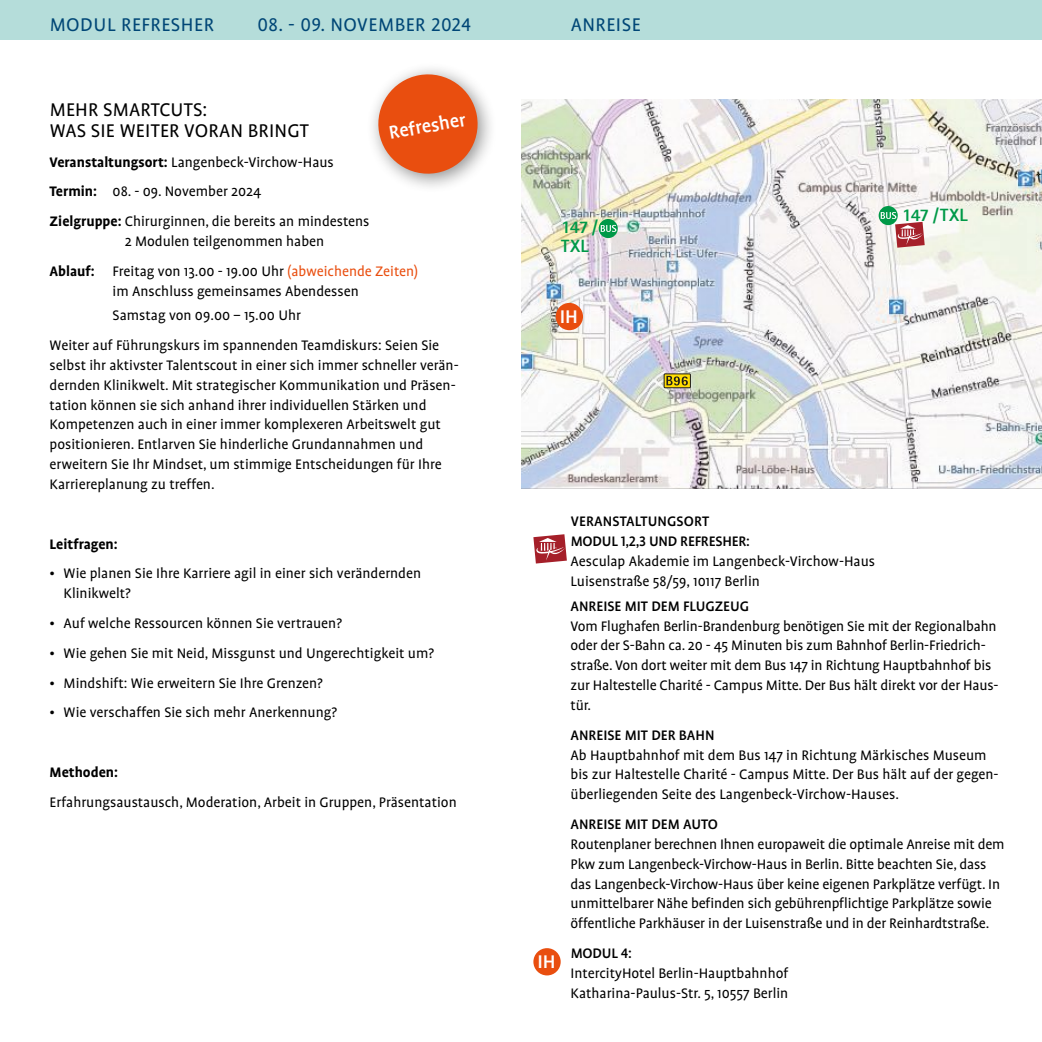
<style>
.page{position:relative;width:1042px;height:1042px;background:#fff}
.page>*{position:absolute;margin:0;border:0;box-sizing:border-box;transform-origin:0 0}
.Head_blauer_Kasten{font:21px "Profile Pro";letter-spacing:.025em;color:#004676}
._02_Fließtext{font:21px/21px "Profile Pro";letter-spacing:.01em;color:#000}
.Störer{font:500 21px "Profile Pro";color:#fff}
.t1{font:800 17.85px/19.2px "Rotis Sans Serif Pro";letter-spacing:-.025em;color:#009948}
.Vorwort_Body_9pt_4mm{font:15.75px/19.8px "Profile Pro";color:#000}
.allgemeine_Hinweise{font:500 15.75px "Profile Pro";color:#000}
.Vorwort_Body_9pt_4mm-2{font:700 15.75px "Profile Pro";color:#000}
.s1{font-weight:700}
.s2{color:#e94e0f}
.s3{font-weight:500}
</style>
<div class="page">
<div style="left:0;top:0;width:1042px;height:40px;background:#b5ddda"></div>
<svg style="left:521px;top:99px;width:521px;height:390px"></svg>
<div style="left:366px;top:62px;width:131px;height:131px;background:#000;opacity:.44"></div>
<svg style="left:374px;top:70px;width:107px;height:108px"></svg>
<div style="left:556px;top:303px;width:27px;height:27px;background:#e94e0f;border-radius:50%"></div>
<div style="left:533px;top:948px;width:28px;height:27px;background:#e94e0f;border-radius:50%"></div>
<svg style="left:533px;top:534px;width:34px;height:29px"></svg>
<p class="Head_blauer_Kasten" style="left:50px;top:13px;width:166px">MODUL REFRESHER</p>
<p class="Head_blauer_Kasten" style="left:257px;top:13px;width:215px">08. - 09. NOVEMBER 2024</p>
<p class="Head_blauer_Kasten" style="left:571px;top:13px;width:72px">ANREISE</p>
<p class="_02_Fließtext" style="left:50px;top:100px;width:261px">MEHR SMARTCUTS:<br>WAS SIE WEITER VORAN BRINGT</p>
<p class="Vorwort_Body_9pt_4mm" style="left:50px;top:152px;width:286px"><span class="s1">Veranstaltungsort:</span> Langenbeck-Virchow-Haus</p>
<p class="Vorwort_Body_9pt_4mm" style="left:50px;top:182px;width:213px"><span class="s1">Termin:</span> 08. - 09. November 2024</p>
<p class="Vorwort_Body_9pt_4mm" style="left:125px;top:212px;width:246px;text-indent:-75px"><span class="s1">Zielgruppe:</span> Chirurginnen, die bereits an mindestens<br>2 Modulen teilgenommen haben</p>
<p class="Vorwort_Body_9pt_4mm" style="left:50px;top:262px;width:370px;text-align:center"><span class="s1">Ablauf:</span> Freitag von 13.00 - 19.00 Uhr <span class="s2">(abweichende Zeiten) </span>im Anschluss gemeinsames Abendessen</p>
<p class="Vorwort_Body_9pt_4mm" style="left:113px;top:306px;width:190px">Samstag von 09.00 – 15.00 Uhr</p>
<p class="Vorwort_Body_9pt_4mm" style="left:50px;top:336px;width:411px">Weiter auf Führungskurs im spannenden Teamdiskurs: Seien Sie selbst ihr aktivster Talentscout in einer sich immer schneller verän&shy;dernden Klinikwelt. Mit strategischer Kommunikation und Präsen&shy;tation können sie sich anhand ihrer individuellen Stärken und Kompetenzen auch in einer immer komplexeren Arbeitswelt gut positionieren. Entlarven Sie hinderliche Grundannahmen und erweitern Sie Ihr Mindset, um stimmige Entscheidungen für Ihre Karriereplanung zu treffen.</p>
<p class="Störer" style="left:387px;top:121px;width:79px;rotate:-10deg">Refresher</p>
<p class="t1" style="left:561px;top:217px;width:38px">147 /<br>TXL</p>
<p class="Störer" style="left:560px;top:305px;width:20px">IH</p>
<p class="t1" style="left:902px;top:205px;width:67px">147 / TXL</p>
<p class="Vorwort_Body_9pt_4mm-2" style="left:50px;top:534px;width:69px">Leitfragen:</p>
<p class="Vorwort_Body_9pt_4mm" style="left:64px;top:564px;width:359px;text-indent:-14px">• Wie planen Sie Ihre Karriere agil in einer sich verändernden<br>Klinikwelt?</p>
<p class="Vorwort_Body_9pt_4mm" style="left:50px;top:614px;width:294px">• Auf welche Ressourcen können Sie vertrauen?</p>
<p class="Vorwort_Body_9pt_4mm" style="left:50px;top:643px;width:386px">• Wie gehen Sie mit Neid, Missgunst und Ungerechtigkeit um?</p>
<p class="Vorwort_Body_9pt_4mm" style="left:50px;top:673px;width:275px">• Mindshift: Wie erweitern Sie Ihre Grenzen?</p>
<p class="Vorwort_Body_9pt_4mm" style="left:50px;top:703px;width:289px">• Wie verschaffen Sie sich mehr Anerkennung?</p>
<p class="Vorwort_Body_9pt_4mm-2" style="left:50px;top:762px;width:70px">Methoden:</p>
<p class="Vorwort_Body_9pt_4mm" style="left:50px;top:792px;width:409px">Erfahrungsaustausch, Moderation, Arbeit in Gruppen, Präsentation</p>
<p class="Störer" style="left:537px;top:950px;width:20px">IH</p>
<p class="allgemeine_Hinweise" style="left:571px;top:512px;width:140px">VERANSTALTUNGSORT</p>
<p class="Vorwort_Body_9pt_4mm" style="left:570px;top:532px;width:306px"><span class="s3">MODUL 1,2,3 UND REFRESHER:<br></span>Aesculap Akademie im Langenbeck-Virchow-Haus<br>Luisenstraße 58/59, 10117 Berlin</p>
<p class="allgemeine_Hinweise" style="left:570px;top:597px;width:180px">ANREISE MIT DEM FLUGZEUG</p>
<p class="Vorwort_Body_9pt_4mm" style="left:570px;top:616px;width:429px">Vom Flughafen Berlin-Brandenburg benötigen Sie mit der Regionalbahn oder der S-Bahn ca. 20 - 45 Minuten bis zum Bahnhof Berlin-Friedrich&shy;straße. Von dort weiter mit dem Bus 147 in Richtung Hauptbahnhof bis zur Haltestelle Charité - Campus Mitte. Der Bus hält direkt vor der Haus&shy;tür.</p>
<p class="allgemeine_Hinweise" style="left:570px;top:726px;width:145px">ANREISE MIT DER BAHN</p>
<p class="Vorwort_Body_9pt_4mm" style="left:570px;top:745px;width:429px">Ab Hauptbahnhof mit dem Bus 147 in Richtung Märkisches Museum bis zur Haltestelle Charité - Campus Mitte. Der Bus hält auf der gegen&shy;überliegenden Seite des Langenbeck-Virchow-Hauses.</p>
<p class="allgemeine_Hinweise" style="left:570px;top:815px;width:149px">ANREISE MIT DEM AUTO</p>
<p class="Vorwort_Body_9pt_4mm" style="left:570px;top:835px;width:436px">Routenplaner berechnen Ihnen europaweit die optimale Anreise mit dem Pkw zum Langenbeck-Virchow-Haus in Berlin. Bitte beachten Sie, dass das Langenbeck-Virchow-Haus über keine eigenen Parkplätze verfügt. In unmittelbarer Nähe befinden sich gebührenpflichtige Parkplätze sowie öffentliche Parkhäuser in der Luisenstraße und in der Reinhardtstraße.</p>
<p class="allgemeine_Hinweise" style="left:571px;top:944px;width:63px">MODUL 4:</p>
<p class="Vorwort_Body_9pt_4mm" style="left:570px;top:964px;width:219px">IntercityHotel Berlin-Hauptbahnhof<br>Katharina-Paulus-Str. 5, 10557 Berlin</p>
</div>
